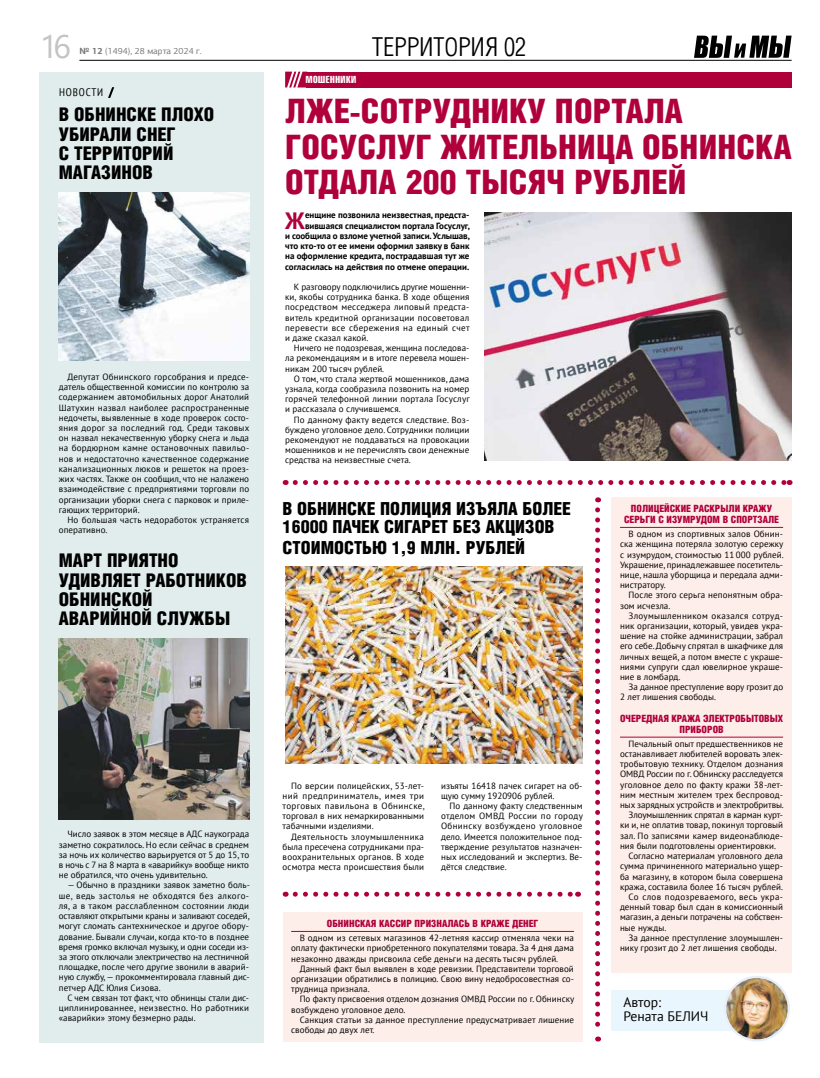
<style>
.page{position:relative;width:820px;height:1078px;background:#fff}
.page>*{position:absolute;margin:0;border:0;box-sizing:border-box;transform-origin:0 0}
.t1{font:900 33.7px/35.5px "Helios Cond";letter-spacing:.005em;color:#b0003b}
.t2{font:32.5px "Segoe UI";color:#c3c4c4}
.t3{font:300 25px "Helios Cond";color:#000}
.t4{font:700 23.6px "PT Sans";color:#b0003b}
.t5{font:900 18.9px/19.3px "Helios Cond";color:#000}
.t6{font:900 18px/17.6px "Helios Cond";color:#000}
.t7{font:13.7px/13.7px "PT Sans";color:#000}
.t8{font:condensed 11px "PT Sans";letter-spacing:.08em;color:#000}
.t9{font:900 10px/11px "Helios Cond";color:#b0003b;text-align:center}
.t10{font:10px "AG Letterica Compressed C";letter-spacing:.055em;color:#fff}
.t11{font:9px/10.2px "PT Sans";letter-spacing:.005em;color:#000;text-align:justify}
.t12{font:700 9px/10.2px "PT Sans";color:#000;text-align:right}
.t13{font:9px/10.2px "PT Sans";letter-spacing:.025em;color:#000}
.t14{font:9px "PT Sans";letter-spacing:.035em;color:#000}
.t15{font:9px "PF Agora Sans Pro";color:#767675}
.s1{font-weight:700}
</style>
<div class="page">
<hr style="left:79px;top:60px;width:712px;height:1px;background:#000">
<svg style="left:694px;top:36px;width:97px;height:22px"></svg>
<div style="left:40px;top:72px;width:224px;height:970px;background:#e1edec"></div>
<svg style="left:108px;top:87px;width:6px;height:11px"></svg>
<img style="left:59px;top:192px;width:190px;height:169px">
<img style="left:59px;top:638px;width:190px;height:181px">
<svg style="left:285px;top:72px;width:21px;height:15px"></svg>
<div style="left:306px;top:72px;width:485px;height:15px;background:#b0003b"></div>
<div style="left:611px;top:989px;width:128px;height:41px;background:#eaf6fe"></div>
<img style="left:722px;top:976px;width:68px;height:66px">
<img style="left:484px;top:212px;width:307px;height:248px">
<svg style="left:295px;top:480px;width:494px;height:5px"></svg>
<svg style="left:295px;top:891px;width:283px;height:5px"></svg>
<svg style="left:595px;top:509px;width:5px;height:532px"></svg>
<div style="left:611px;top:497px;width:180px;height:475px;background:#fdeee9"></div>
<hr style="left:619px;top:527px;width:163px;height:1px;background:#b0003b">
<hr style="left:619px;top:736px;width:163px;height:1px;background:#b0003b">
<div style="left:282px;top:912px;width:300px;height:129px;background:#fdeee9"></div>
<hr style="left:291px;top:930px;width:283px;height:1px;background:#b0003b">
<img style="left:285px;top:566px;width:297px;height:197px">
<h2 class="t2" style="left:40px;top:16px;width:33px">16</h2>
<p class="t15" style="left:79px;top:46px;width:124px"><span class="s1">№ 12</span> (1494), 28 марта 2024 г.</p>
<h3 class="t3" style="left:372px;top:35px;width:156px">ТЕРРИТОРИЯ 02</h3>
<p class="t8" style="left:59px;top:85px;width:46px">НОВОСТИ</p>
<h3 class="t5" style="left:59px;top:105px;width:157px">В ОБНИНСКЕ ПЛОХО<br>УБИРАЛИ СНЕГ<br>С ТЕРРИТОРИЙ<br>МАГАЗИНОВ</h3>
<p class="t10" style="left:306px;top:74px;width:52px">МОШЕННИКИ</p>
<h1 class="t1" style="left:285px;top:93px;width:507px">ЛЖЕ-СОТРУДНИКУ ПОРТАЛА<br>ГОСУСЛУГ ЖИТЕЛЬНИЦА ОБНИНСКА<br>ОТДАЛА 200 ТЫСЯЧ РУБЛЕЙ</h1>
<p class="t11" style="left:59px;top:371px;width:192px;text-indent:9px">Депутат Обнинского горсобрания и предсе&shy;датель общественной комиссии по контролю за содержанием автомобильных дорог Анатолий Шатухин назвал наиболее распространенные недочеты, выявленные в ходе проверок состо&shy;яния дорог за последний год. Среди таковых он назвал некачественную уборку снега и льда на бордюрном камне остановочных павильо&shy;нов и недостаточно качественное содержание канализационных люков и решеток на проез&shy;жих частях. Также он сообщил, что не налажено взаимодействие с предприятиями торговли по организации уборки снега с парковок и приле&shy;гающих территорий.</p>
<p class="t13" style="left:59px;top:514px;width:192px;text-indent:9px">Но большая часть недоработок устраняется оперативно.</p>
<h3 class="t5" style="left:59px;top:550px;width:189px">МАРТ ПРИЯТНО<br>УДИВЛЯЕТ РАБОТНИКОВ<br>ОБНИНСКОЙ<br>АВАРИЙНОЙ СЛУЖБЫ</h3>
<h3 class="t4" style="left:285px;top:205px;width:21px">Ж</h3>
<p class="t12" style="left:285px;top:210px;width:186px">енщине позвонила неизвестная, предста&shy;вившаяся специалистом портала Госуслуг,<br>и сообщила о взломе учетной записи. Услышав, что кто-то от ее имени оформил заявку в банк на оформление кредита, пострадавшая тут же согласилась на действия по отмене операции.</p>
<p class="t11" style="left:285px;top:281px;width:186px;text-indent:9px">К разговору подключились другие мошенни&shy;ки, якобы сотрудника банка. В ходе общения посредством месседжера липовый предста&shy;витель кредитной организации посоветовал перевести все сбережения на единый счет и даже сказал какой.</p>
<p class="t11" style="left:285px;top:342px;width:186px;text-indent:9px">Ничего не подозревая, женщина последова&shy;ла рекомендациям и в итоге перевела мошен&shy;никам 200 тысяч рублей.</p>
<p class="t11" style="left:285px;top:373px;width:186px;text-indent:9px">О том, что стала жертвой мошенников, дама узнала, когда сообразила позвонить на номер горячей телефонной линии портала Госуслуг и рассказала о случившемся.</p>
<p class="t11" style="left:285px;top:414px;width:186px;text-indent:9px">По данному факту ведется следствие. Воз&shy;буждено уголовное дело. Сотрудники полиции рекомендуют не поддаваться на провокации мошенников и не перечислять свои денежные средства на неизвестные счета.</p>
<h3 class="t6" style="left:282px;top:499px;width:289px">В ОБНИНСКЕ ПОЛИЦИЯ ИЗЪЯЛА БОЛЕЕ<br>16000 ПАЧЕК СИГАРЕТ БЕЗ АКЦИЗОВ</h3>
<h3 class="t6" style="left:282px;top:538px;width:244px">СТОИМОСТЬЮ 1,9 МЛН. РУБЛЕЙ</h3>
<p class="t11" style="left:59px;top:828px;width:192px;text-indent:9px">Число заявок в этом месяце в АДС наукограда заметно сократилось. Но если сейчас в среднем за ночь их количество варьируется от 5 до 15, то в ночь с 7 на 8 марта в «аварийку» вообще никто не обратился, что очень удивительно.</p>
<p class="t11" style="left:59px;top:879px;width:192px;text-indent:9px">— Обычно в праздники заявок заметно боль&shy;ше, ведь застолья не обходятся без алкого&shy;ля, а в таком расслабленном состоянии люди оставляют открытыми краны и заливают соседей, могут сломать сантехническое и другое обору&shy;дование. Бывали случаи, когда кто-то в позднее время громко включал музыку, и одни соседи из&shy;за этого отключали электричество на лестничной площадке, после чего другие звонили в аварий&shy;ную службу,— прокомментировала главный дис&shy;петчер АДС Юлия Сизова.</p>
<p class="t11" style="left:59px;top:991px;width:192px;text-indent:9px">С чем связан тот факт, что обнинцы стали дис&shy;циплинированнее, неизвестно. Но работники «аварийки» этому безмерно рады.</p>
<p class="t11" style="left:282px;top:779px;width:144px;text-indent:9px">По версии полицейских, 53‑лет&shy;ний предприниматель, имея три торговых павильона в Обнинске, торговал в них немаркированными табачными изделиями.</p>
<p class="t11" style="left:282px;top:830px;width:143px;text-indent:9px">Деятельность злоумышленника была пресечена сотрудниками пра&shy;воохранительных органов. В ходе осмотра места происшествия были</p>
<p class="t11" style="left:441px;top:779px;width:143px">изъяты 16418 пачек сигарет на об&shy;щую сумму 1920906 рублей.</p>
<p class="t11" style="left:441px;top:800px;width:143px;text-indent:9px">По данному факту следственным отделом ОМВД России по городу Обнинску возбуждено уголовное дело. Имеется положительное под&shy;тверждение результатов назначен&shy;ных исследований и экспертиз. Ве&shy;дётся следствие.</p>
<p class="t9" style="left:327px;top:917px;width:213px">ОБНИНСКАЯ КАССИР ПРИЗНАЛАСЬ В КРАЖЕ ДЕНЕГ</p>
<p class="t11" style="left:291px;top:932px;width:284px;text-indent:9px">В одном из сетевых магазинов 42‑летняя кассир отменяла чеки на оплату фактически приобретенного покупателями товара. За 4 дня дама незаконно дважды присвоила себе деньги на десять тысяч рублей.</p>
<p class="t11" style="left:291px;top:963px;width:284px;text-indent:9px">Данный факт был выявлен в ходе ревизии. Представители торговой организации обратились в полицию. Свою вину недобросовестная со&shy;трудница признала.</p>
<p class="t11" style="left:291px;top:993px;width:284px;text-indent:9px">По факту присвоения отделом дознания ОМВД России по г. Обнинску возбуждено уголовное дело.</p>
<p class="t11" style="left:291px;top:1014px;width:284px;text-indent:9px">Санкция статьи за данное преступление предусматривает лишение свободы до двух лет.</p>
<p class="t9" style="left:623px;top:502px;width:156px">ПОЛИЦЕЙСКИЕ РАСКРЫЛИ КРАЖУ<br>СЕРЬГИ С ИЗУМРУДОМ В СПОРТЗАЛЕ</p>
<p class="t11" style="left:619px;top:528px;width:165px;text-indent:9px">В одном из спортивных залов Обнин&shy;ска женщина потеряла золотую сережку с изумрудом, стоимостью 11 000 рублей.<br>Украшение, принадлежавшее посетитель&shy;нице, нашла уборщица и передала адми&shy;нистратору.</p>
<p class="t11" style="left:619px;top:589px;width:164px;text-indent:9px">После этого серьга непонятным обра&shy;зом исчезла.</p>
<p class="t11" style="left:619px;top:610px;width:164px;text-indent:9px">Злоумышленником оказался сотруд&shy;ник организации, который, увидев укра&shy;шение на стойке администрации, забрал его себе. Добычу спрятал в шкафчике для личных вещей, а потом вместе с украше&shy;ниями супруги сдал ювелирное украше&shy;ние в ломбард.</p>
<p class="t11" style="left:619px;top:681px;width:164px;text-indent:9px">За данное преступление вору грозит до<br>2 лет лишения свободы.</p>
<p class="t9" style="left:619px;top:712px;width:164px">ОЧЕРЕДНАЯ КРАЖА ЭЛЕКТРОБЫТОВЫХ<br>ПРИБОРОВ</p>
<p class="t11" style="left:628px;top:738px;width:156px">Печальный опыт предшественников не</p>
<p class="t11" style="left:619px;top:748px;width:164px">останавливает любителей воровать элек-</p>
<p class="t11" style="left:619px;top:758px;width:164px">тробытовую технику. Отделом дознания</p>
<p class="t11" style="left:619px;top:768px;width:164px">ОМВД России по г. Обнинску расследуется</p>
<p class="t11" style="left:619px;top:779px;width:164px">уголовное дело по факту кражи 38‑лет-</p>
<p class="t11" style="left:619px;top:789px;width:164px">ним местным жителем трех беспровод-</p>
<p class="t11" style="left:619px;top:799px;width:165px">ных зарядных устройств и электробритвы.</p>
<p class="t11" style="left:628px;top:809px;width:156px">Злоумышленник спрятал в карман курт-</p>
<p class="t11" style="left:619px;top:819px;width:164px">ки и, не оплатив товар, покинул торговый</p>
<p class="t11" style="left:619px;top:830px;width:164px">зал. По записями камер видеонаблюде-</p>
<p class="t11" style="left:619px;top:840px;width:157px">ния были подготовлены ориентировки.</p>
<p class="t11" style="left:628px;top:850px;width:156px">Согласно материалам уголовного дела</p>
<p class="t11" style="left:619px;top:860px;width:164px">сумма причиненного материально ущер-</p>
<p class="t11" style="left:619px;top:870px;width:164px">ба магазину, в котором была совершена</p>
<p class="t11" style="left:619px;top:881px;width:164px">кража, составила более 16 тысяч рублей.</p>
<p class="t14" style="left:628px;top:890px;width:156px">Со слов подозреваемого, весь укра-</p>
<p class="t11" style="left:619px;top:901px;width:164px">денный товар был сдан в комиссионный</p>
<p class="t11" style="left:619px;top:911px;width:164px">магазин, а деньги потрачены на собствен-</p>
<p class="t11" style="left:619px;top:921px;width:48px">ные нужды.</p>
<p class="t11" style="left:628px;top:932px;width:156px">За данное преступление злоумышлен-</p>
<p class="t11" style="left:619px;top:942px;width:158px">нику грозит до 2 лет лишения свободы.</p>
<h3 class="t7" style="left:623px;top:994px;width:87px">Автор:<br>Рената БЕЛИЧ</h3>
</div>
